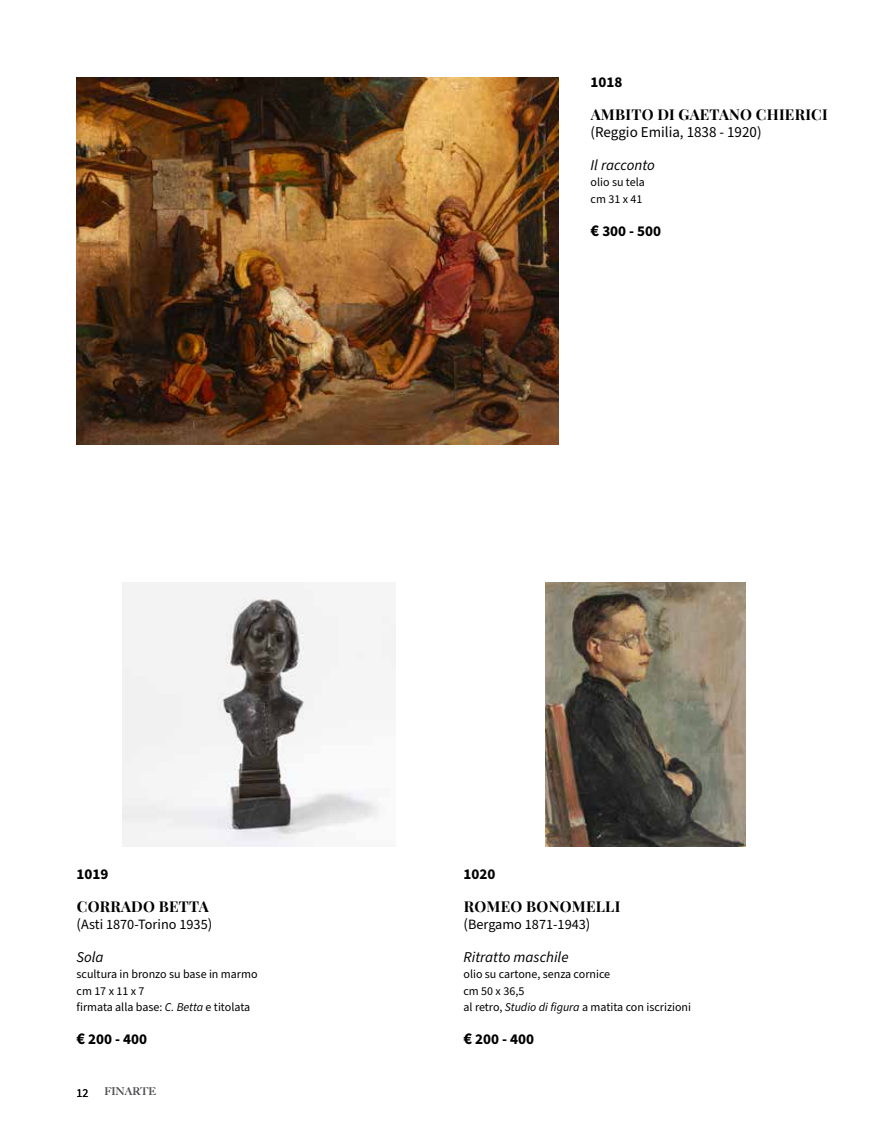
<style>
.page{position:relative;width:893px;height:1127px;background:#fff}
.page>*{position:absolute;margin:0;border:0;box-sizing:border-box;transform-origin:0 0}
.t1{font:700 15px "Playfair Display";letter-spacing:.02em;color:#000}
.t2{font:700 15px "Source Sans Pro";color:#000}
.t3{font:italic 15px "Source Sans Pro";color:#000}
.t4{font:15px "Source Sans Pro";color:#000}
.t5{font:14.25px "Source Sans Pro";color:#000}
.t6{font:12px/16.5px "Source Sans Pro";color:#000}
.t7{font:500 10.65px "Big Caslon";color:#58595b}
.s1{font-size:16.5px}
.s2{font-size:15px}
.s3{font-style:italic}
</style>
<div class="page">
<img style="left:77px;top:77px;width:481px;height:367px">
<img style="left:122px;top:583px;width:273px;height:263px">
<img style="left:546px;top:582px;width:200px;height:264px">
<p class="t2" style="left:591px;top:72px;width:33px">1018</p>
<p class="t1" style="left:591px;top:103px;width:238px">AMBITO DI GAETANO CHIERICI</p>
<p class="t4" style="left:591px;top:121px;width:172px">(Reggio Emilia, 1838 - 1920)</p>
<p class="t3" style="left:591px;top:154px;width:66px">Il racconto</p>
<p class="t6" style="left:591px;top:174px;width:56px">olio su tela cm 31 x 41</p>
<p class="t2" style="left:591px;top:220px;width:72px"><span class="s1">€</span> 300 - 500</p>
<p class="t2" style="left:77px;top:864px;width:33px">1019</p>
<p class="t1" style="left:77px;top:895px;width:133px">CORRADO BETTA</p>
<p class="t5" style="left:77px;top:914px;width:137px"><span class="s2">(</span>Asti 1870-Torino 1935<span class="s2">)</span></p>
<p class="t3" style="left:77px;top:946px;width:29px">Sola</p>
<p class="t6" style="left:77px;top:966px;width:183px">scultura in bronzo su base in marmo cm 17 x 11 x 7<br>firmata alla base: <span class="s3">C. Betta</span> e titolata</p>
<p class="t2" style="left:77px;top:1029px;width:72px"><span class="s1">€</span> 200 - 400</p>
<p class="t6" style="left:77px;top:1085px;width:13px">12</p>
<p class="t7" style="left:104px;top:1083px;width:53px">FINARTE</p>
<p class="t2" style="left:463px;top:864px;width:33px">1020</p>
<p class="t1" style="left:464px;top:895px;width:158px">ROMEO BONOMELLI</p>
<p class="t5" style="left:463px;top:914px;width:129px"><span class="s2">(</span>Bergamo 1871-1943<span class="s2">)</span></p>
<p class="t3" style="left:463px;top:946px;width:107px">Ritratto maschile</p>
<p class="t6" style="left:463px;top:966px;width:229px">olio su cartone, senza cornice<br>cm 50 x 36,5<br>al retro, <span class="s3">Studio di figura</span> a matita con iscrizioni</p>
<p class="t2" style="left:463px;top:1029px;width:72px"><span class="s1">€</span> 200 - 400</p>
</div>
